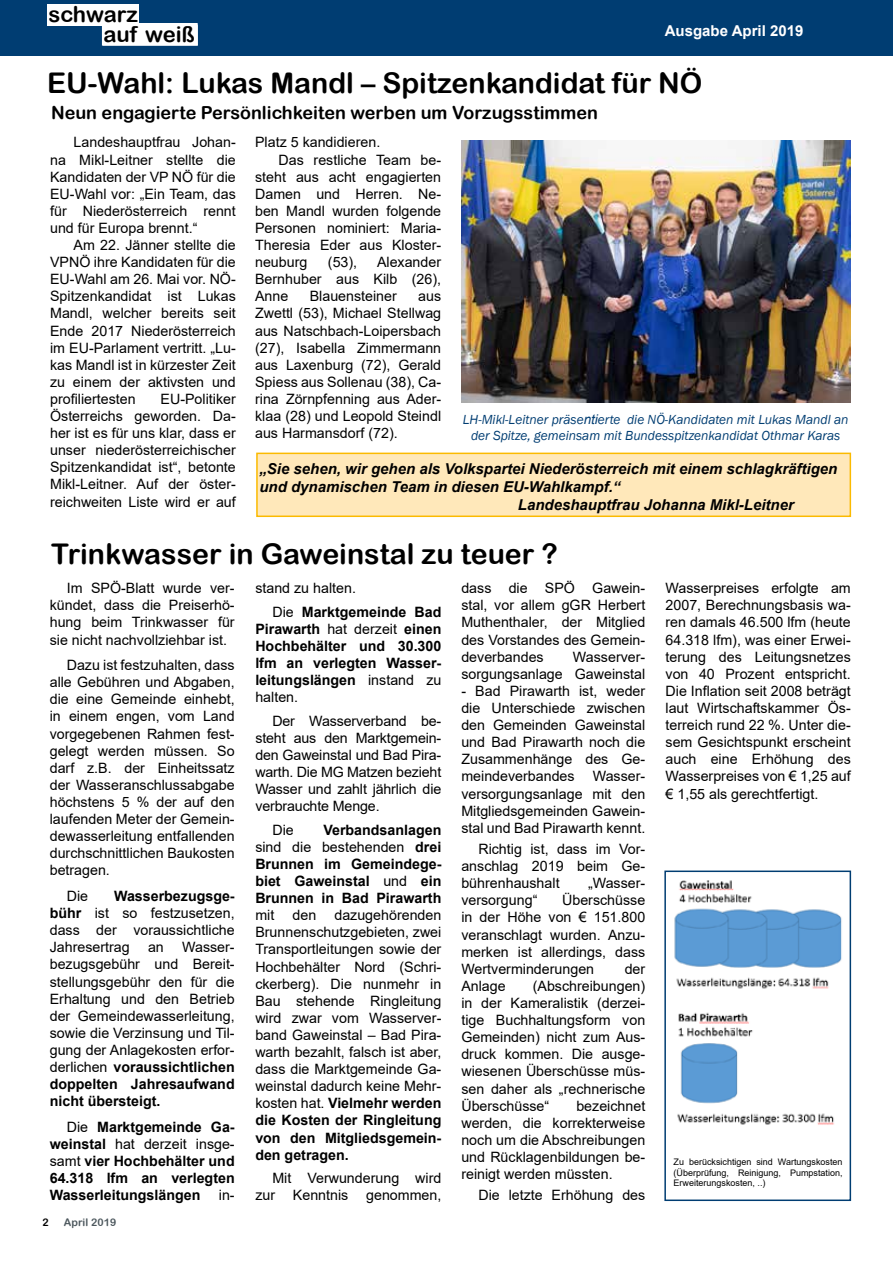
<style>
.page{position:relative;width:893px;height:1263px;background:#fff}
.page>*{position:absolute;margin:0;border:0;box-sizing:border-box;transform-origin:0 0}
.t1{font:28.5px "Arial Rounded MT Bold";color:#000}
.t2{font:22.05px/19.4px "Arial Rounded MT Bold";color:#000}
.t3{font:18px "Arial Rounded MT Bold";color:#000}
.t4{font:italic 700 15px "Arial";color:#000}
.t5{font:700 15px "Arial";color:#fff}
.t6{font:14.25px/17.1px "Arial";color:#000;text-align:justify}
.t7{font:700 14.25px/17.1px "Arial";color:#000;text-align:justify}
.t8{font:italic 13.5px/16.2px "Franklin Gothic";color:#003d72;text-align:center}
.t9{font:10.5px "Arial Rounded MT Bold";letter-spacing:.005em;color:#4c575d}
.t10{font:10.5px "Arial Rounded MT Bold";color:#000}
.t11{font:10.35px/13.5px "Calibri";color:#000}
.t12{font:9px/10.8px "Arial";color:#000;text-align:justify}
.s1{font-family:"Arial"}
.s2{font-weight:700}
.s3{font-weight:400}
</style>
<div class="page">
<div style="left:0;top:0;width:893px;height:55px;background:#003d72"></div>
<img style="left:461px;top:141px;width:389px;height:261px">
<img style="left:674px;top:880px;width:168px;height:109px">
<img style="left:677px;top:1012px;width:157px;height:113px">
<div style="left:664px;top:870px;width:187px;height:331px;border:2px solid #003d72"></div>
<div style="left:256px;top:453px;width:595px;height:64px;background:#ffe8ba;border:2px solid #fbba00"></div>
<svg style="left:47px;top:4px;width:151px;height:42px"></svg>
<div style="left:48px;top:4px;width:91px;height:22px;background:#fff"></div>
<div style="left:102px;top:23px;width:95px;height:22px;border:1px solid #fff"></div>
<div style="left:103px;top:26px;width:94px;height:19px;background:#fff"></div>
<div style="left:103px;top:25px;width:94px;height:20px;border:1px solid #fff"></div>
<h2 class="t2" style="left:103px;top:5px;width:93px;text-indent:-55px">schwarz<br>auf weiß</h2>
<p class="t5" style="left:665px;top:21px;width:140px">Ausgabe April 2019</p>
<h1 class="t1" style="left:47px;top:66px;width:657px">EU-Wahl: Lukas Mandl – Spitzenkandidat für NÖ</h1>
<p class="t6" style="left:50px;top:134px;width:187px;text-indent:23px">Landeshauptfrau Johan&shy;na Mikl-Leitner stellte die Kandidaten der VP NÖ für die EU-Wahl vor: „Ein Team, das für Niederösterreich rennt und für Europa brennt.“</p>
<p class="t6" style="left:50px;top:236px;width:187px;text-indent:23px">Am 22. Jänner stellte die VPNÖ ihre Kandidaten für die EU-Wahl am 26. Mai vor. NÖ-Spitzenkandidat ist Lukas Mandl, welcher bereits seit Ende 2017 Niederösterreich im EU-Parlament vertritt. „Lu&shy;kas Mandl ist in kürzester Zeit zu einem der aktivsten und profiliertesten</p>
<p class="t3" style="left:51px;top:102px;width:548px">Neun engagierte Persönlichkeiten werben um Vorzugsstimmen</p>
<p class="t6" style="left:255px;top:134px;width:127px">Platz 5 kandidieren.</p>
<p class="t6" style="left:279px;top:151px;width:164px">Das restliche Team be-</p>
<p class="t6" style="left:255px;top:168px;width:188px">steht aus acht engagierten</p>
<p class="t6" style="left:255px;top:185px;width:188px">Damen und Herren. Ne-</p>
<p class="t6" style="left:255px;top:202px;width:188px">ben Mandl wurden folgende</p>
<p class="t6" style="left:255px;top:219px;width:188px">Personen nominiert: Maria-</p>
<p class="t6" style="left:255px;top:236px;width:188px">Theresia Eder aus Kloster-</p>
<p class="t6" style="left:255px;top:253px;width:54px">neuburg</p>
<p class="t6" style="left:328px;top:253px;width:31px">(53),</p>
<p class="t6" style="left:255px;top:253px;width:188px;text-indent:122px">Alexander Bernhuber aus Kilb (26), Anne</p>
<p class="t6" style="left:310px;top:288px;width:89px">Blauensteiner</p>
<p class="t6" style="left:255px;top:288px;width:188px;text-indent:163px">aus Zwettl (53), Michael Stellwag aus Natschbach-Loipersbach (27), Isabella Zimmermann aus Laxenburg (72), Gerald Spiess aus Sollenau (38), Ca&shy;rina Zörnpfenning aus Ader&shy;klaa (28) und Leopold Steindl aus Harmansdorf (72).</p>
<p class="t6" style="left:50px;top:390px;width:187px;text-indent:110px">EU-Politiker Österreichs geworden. Da&shy;her ist es für uns klar, dass er unser niederösterreichischer Spitzenkandidat ist“, betonte Mikl-Leitner. Auf der öster&shy;reichweiten Liste wird er auf</p>
<p class="t8" style="left:463px;top:412px;width:387px">LH-Mikl-Leitner präse<span class="s1">nti</span>erte die NÖ-Kandidaten mit Lukas Mandl an der Spitze, gemeinsam mit Bundesspitzenkandidat Othmar Karas</p>
<p class="t4" style="left:259px;top:459px;width:579px">„Sie sehen, wir gehen als Volkspartei Niederösterreich mit einem schlagkräftigen</p>
<p class="t4" style="left:259px;top:477px;width:362px">und dynamischen Team in diesen EU-Wahlkampf.“</p>
<p class="t4" style="left:518px;top:495px;width:277px">Landeshauptfrau Johanna Mikl-Leitner</p>
<h1 class="t1" style="left:51px;top:537px;width:508px">Trinkwasser in Gaweinstal zu teuer ?</h1>
<p class="t6" style="left:50px;top:580px;width:186px;text-indent:17px">Im SPÖ-Blatt wurde ver&shy;kündet, dass die Preiserhö&shy;hung beim Trinkwasser für sie nicht nachvollziehbar ist.</p>
<p class="t6" style="left:50px;top:656px;width:186px;text-indent:17px">Dazu ist festzuhalten, dass alle Gebühren und Abgaben, die eine Gemeinde einhebt, in einem engen, vom Land vorgegebenen Rahmen fest&shy;gelegt werden müssen. So darf z.B. der Einheitssatz der Wasseranschlussabgabe höchstens 5 % der auf den laufenden Meter der Gemein&shy;dewasserleitung entfallenden durchschnittlichen Baukosten betragen.</p>
<p class="t6" style="left:67px;top:887px;width:23px">Die</p>
<p class="t6" style="left:461px;top:580px;width:185px">dass die SPÖ Gawein&shy;stal, vor allem gGR Herbert Muthenthaler, der Mitglied des Vorstandes des Gemein&shy;deverbandes</p>
<p class="t6" style="left:272px;top:576px;width:171px;line-height:23.5px;text-indent:-17px">stand zu halten.<br>Die <span class="s2">Marktgemeinde Bad</span></p>
<p class="t7" style="left:255px;top:620px;width:188px">Pirawarth <span class="s3">hat derzeit</span> einen Hochbehälter und 30.300 lfm an verlegten Wasser&shy;leitungslängen <span class="s3">instand zu halten.</span></p>
<p class="t6" style="left:255px;top:712px;width:188px;text-indent:17px">Der Wasserverband be&shy;steht aus den Marktgemein&shy;den Gaweinstal und Bad Pira&shy;warth. Die MG Matzen bezieht Wasser und zahlt jährlich die verbrauchte Menge.</p>
<p class="t6" style="left:272px;top:821px;width:23px">Die</p>
<p class="t6" style="left:461px;top:648px;width:185px;text-align:right">Wasserver-<br>sorgungsanlage Gaweinstal</p>
<p class="t6" style="left:461px;top:682px;width:185px">- Bad Pirawarth ist, weder die Unterschiede zwischen den Gemeinden Gaweinstal und Bad Pirawarth noch die Zusammenhänge des Ge&shy;meindeverbandes</p>
<p class="t6" style="left:461px;top:768px;width:185px;text-indent:131px">Wasser&shy;versorgungsanlage mit den Mitgliedsgemeinden Gawein&shy;stal und Bad Pirawarth kennt.</p>
<p class="t6" style="left:461px;top:840px;width:185px;text-indent:17px">Richtig ist, dass im Vor&shy;anschlag 2019 beim Ge&shy;bührenhaushalt</p>
<p class="t7" style="left:255px;top:821px;width:188px;text-indent:68px">Verbandsanlagen <span class="s3">sind die bestehenden</span> drei Brunnen im Gemeindege&shy;biet Gaweinstal <span class="s3">und</span> ein Brunnen in Bad Pirawarth</p>
<p class="t6" style="left:255px;top:906px;width:20px">mit</p>
<p class="t6" style="left:292px;top:906px;width:25px">den</p>
<p class="t6" style="left:588px;top:875px;width:59px">„Wasser-</p>
<p class="t6" style="left:50px;top:887px;width:186px;text-indent:64px"><span class="s2">Wasserbezugsge&shy;bühr</span> ist so festzusetzen, dass der voraussichtliche Jahresertrag</p>
<p class="t6" style="left:461px;top:892px;width:185px;text-indent:101px">Überschüsse in der Höhe von € 151.800 veranschlagt wurden. Anzu&shy;merken ist allerdings, dass Wertverminderungen</p>
<p class="t6" style="left:461px;top:892px;width:78px">versorgung“</p>
<p class="t6" style="left:255px;top:906px;width:188px;text-indent:79px">dazugehörenden Brunnenschutzgebieten, zwei Transportleitungen sowie der Hochbehälter Nord (Schri&shy;ckerberg). Die nunmehr in Bau stehende Ringleitung wird zwar vom Wasserver&shy;band Gaweinstal – Bad Pira&shy;warth bezahlt, falsch ist aber, dass die Marktgemeinde Ga&shy;weinstal dadurch keine Mehr&shy;kosten hat. <span class="s2">Vielmehr werden die Kosten der Ringleitung von den Mitgliedsgemein&shy;den getragen.</span></p>
<p class="t6" style="left:255px;top:1169px;width:188px;text-align:right">Mit Verwunderung wird zur Kenntnis genommen,</p>
<p class="t6" style="left:50px;top:939px;width:186px;text-indent:132px">Wasser&shy;bezugsgebühr und Bereit&shy;stellungsgebühr den für die Erhaltung und den Betrieb der Gemeindewasserleitung, sowie die Verzinsung und Til&shy;gung der Anlagekosten erfor&shy;derlichen <span class="s2">voraussichtlichen doppelten Jahresaufwand nicht übersteigt.</span></p>
<p class="t7" style="left:50px;top:1118px;width:186px;text-indent:17px"><span class="s3">Die</span> Marktgemeinde Ga&shy;weinstal <span class="s3">hat derzeit insge&shy;samt</span> vier Hochbehälter und 64.318 lfm an verlegten Wasserleitungslängen</p>
<p class="t6" style="left:148px;top:939px;width:17px">an</p>
<p class="t6" style="left:625px;top:960px;width:22px">der</p>
<p class="t6" style="left:461px;top:977px;width:185px;text-indent:71px">(Abschreibungen) in der Kameralistik (derzei&shy;tige Buchhaltungsform von Gemeinden) nicht zum Aus&shy;druck kommen. Die ausge&shy;wiesenen Überschüsse müs&shy;sen daher als „rechnerische Überschüsse“</p>
<p class="t6" style="left:461px;top:977px;width:46px">Anlage</p>
<p class="t6" style="left:461px;top:1097px;width:185px;text-indent:115px">bezeichnet werden, die korrekterweise noch um die Abschreibungen und Rücklagenbildungen be&shy;reinigt werden müssten.</p>
<p class="t6" style="left:478px;top:1187px;width:168px">Die letzte Erhöhung des</p>
<p class="t6" style="left:219px;top:1186px;width:17px">in-</p>
<p class="t10" style="left:43px;top:1216px;width:8px">2</p>
<p class="t9" style="left:64px;top:1216px;width:54px">April 2019</p>
<p class="t6" style="left:666px;top:580px;width:187px">Wasserpreises erfolgte am 2007, Berechnungsbasis wa&shy;ren damals 46.500 lfm (heute 64.318 lfm), was einer Erwei&shy;terung des Leitungsnetzes von 40 Prozent entspricht.<br>Die Inflation seit 2008 beträgt laut Wirtschaftskammer Ös&shy;terreich rund 22 %. Unter die&shy;sem Gesichtspunkt erscheint auch eine Erhöhung des Wasserpreises von € 1,25 auf € 1,55 als gerechtfertigt.</p>
<p class="t12" style="left:674px;top:1156px;width:171px">Zu berücksichtigen sind Wartungskosten (Überprüfung, Reinigung, Pumpstation, Erweiterungskosten, ..)</p>
<p class="t11" style="left:669px;top:1159px;width:225px">Zu berücksichtigen sind Wartungskosten (Überprüfun<br>Erweiterungskosten, ..)</p>
</div>
